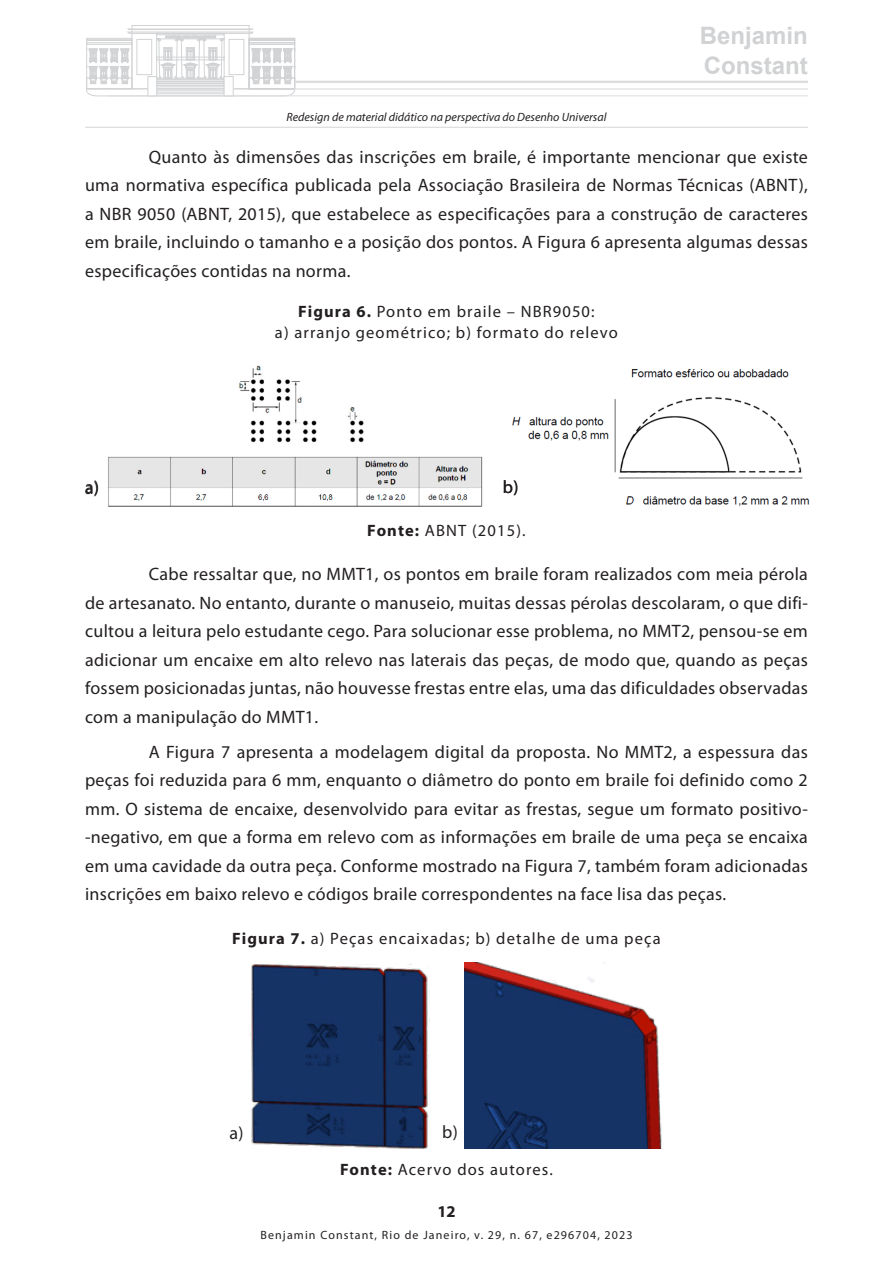
<style>
.page{position:relative;width:893px;height:1263px;background:#fff}
.page>*{position:absolute;margin:0;border:0;box-sizing:border-box;transform-origin:0 0}
.t1{font:700 24px/30px "Arial";color:#d1d2d4}
.Artigo_TEXTO{font:18px/28.5px "Myriad Pro";letter-spacing:.02em;color:#231f20;text-align:justify}
.Artigo_LEGENDA{font:16.5px "Myriad Pro";letter-spacing:.07em;color:#231f20}
.t2{font:700 16.5px "Myriad Pro";color:#231f20}
.t3{font:italic 12px "Myriad Pro";color:#231f20}
.t4{font:12px "Myriad Pro";letter-spacing:.095em;color:#231f20}
.s1{font-weight:700}
</style>
<div class="page">
<div style="left:132px;top:25px;width:117px;height:64px;border:1px solid #d2d3d5"></div>
<svg style="left:86px;top:28px;width:209px;height:69px"></svg>
<div style="left:224px;top:77px;width:9px;height:19px;background:#fefefe"></div>
<div style="left:224px;top:76px;width:9px;height:20px;border:1px solid #d2d3d5"></div>
<div style="left:148px;top:77px;width:9px;height:19px;background:#fefefe"></div>
<div style="left:148px;top:76px;width:9px;height:20px;border:1px solid #d2d3d5"></div>
<hr style="left:295px;top:81px;width:513px;height:2px;background:#dcdddf">
<hr style="left:294px;top:88px;width:514px;height:2px;background:#dcdddf">
<hr style="left:85px;top:127px;width:723px;height:1px;background:#dcdddf">
<hr style="left:109px;top:95px;width:699px;height:1px;background:#dcdddf">
<img style="left:108px;top:365px;width:375px;height:142px">
<img style="left:512px;top:369px;width:298px;height:138px">
<img style="left:464px;top:963px;width:198px;height:186px">
<img style="left:249px;top:963px;width:181px;height:186px">
<p class="t3" style="left:287px;top:110px;width:321px">Redesign de material didático na perspectiva do Desenho Universal</p>
<h1 class="t1" style="left:700px;top:21px;width:110px">Benjamin<br>Constant</h1>
<p class="Artigo_TEXTO" style="left:85px;top:142px;width:724px;text-indent:64px">Quanto às dimensões das inscrições em braile, é importante mencionar que existe uma normativa específica publicada pela Associação Brasileira de Normas Técnicas (ABNT), a NBR 9050 (ABNT, 2015), que estabelece as especificações para a construção de caracteres em braile, incluindo o tamanho e a posição dos pontos. A Figura 6 apresenta algumas dessas especificações contidas na norma.</p>
<p class="Artigo_TEXTO" style="left:85px;top:473px;width:16px">a)</p>
<p class="Artigo_LEGENDA" style="left:298px;top:302px;width:298px"><span class="s1">Figura 6.</span> Ponto em braile – NBR9050:</p>
<p class="Artigo_LEGENDA" style="left:275px;top:322px;width:344px">a) arranjo geométrico; b) formato do relevo</p>
<p class="Artigo_TEXTO" style="left:503px;top:473px;width:17px">b)</p>
<p class="Artigo_LEGENDA" style="left:367px;top:520px;width:160px"><span class="s1">Fonte:</span> ABNT (2015).</p>
<p class="Artigo_TEXTO" style="left:85px;top:560px;width:724px;text-indent:64px">Cabe ressaltar que, no MMT1, os pontos em braile foram realizados com meia pérola de artesanato. No entanto, durante o manuseio, muitas dessas pérolas descolaram, o que difi&shy;cultou a leitura pelo estudante cego. Para solucionar esse problema, no MMT2, pensou-se em adicionar um encaixe em alto relevo nas laterais das peças, de modo que, quando as peças fossem posicionadas juntas, não houvesse frestas entre elas, uma das dificuldades observadas com a manipulação do MMT1.</p>
<p class="Artigo_TEXTO" style="left:85px;top:737px;width:724px;text-indent:64px">A Figura 7 apresenta a modelagem digital da proposta. No MMT2, a espessura das peças foi reduzida para 6 mm, enquanto o diâmetro do ponto em braile foi definido como 2 mm. O sistema de encaixe, desenvolvido para evitar as frestas, segue um formato positivo--negativo, em que a forma em relevo com as informações em braile de uma peça se encaixa em uma cavidade da outra peça. Conforme mostrado na Figura 7, também foram adicionadas inscrições em baixo relevo e códigos braile correspondentes na face lisa das peças.</p>
<p class="Artigo_LEGENDA" style="left:232px;top:928px;width:430px"><span class="s1">Figura 7.</span> a) Peças encaixadas; b) detalhe de uma peça</p>
<p class="Artigo_TEXTO" style="left:230px;top:1118px;width:16px">a)</p>
<p class="Artigo_TEXTO" style="left:442px;top:1118px;width:17px">b)</p>
<p class="Artigo_LEGENDA" style="left:340px;top:1159px;width:214px"><span class="s1">Fonte:</span> Acervo dos autores.</p>
<p class="t2" style="left:437px;top:1200px;width:20px">12</p>
<p class="t4" style="left:260px;top:1228px;width:374px">Benjamin Constant, Rio de Janeiro, v. 29, n. 67, e296704, 2023</p>
</div>
